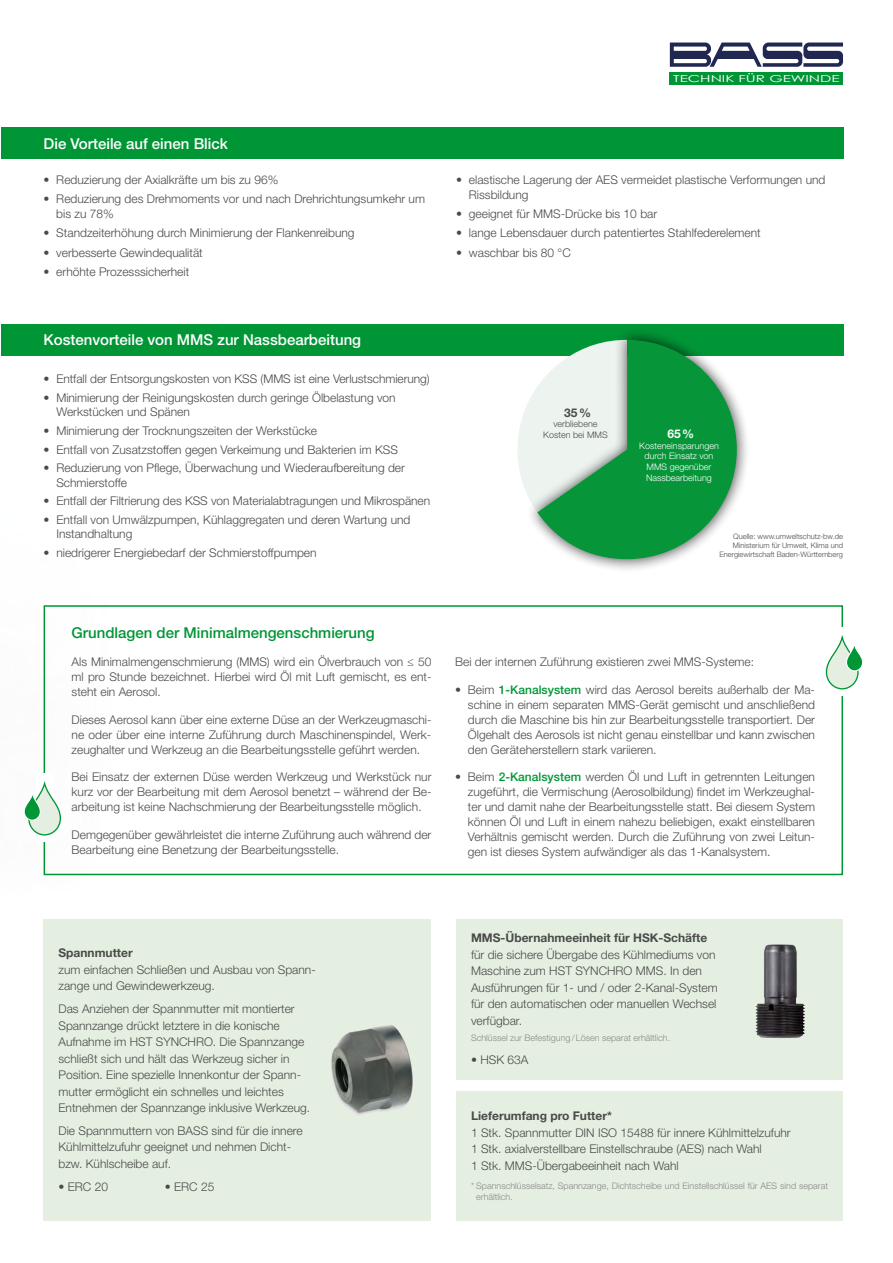
<style>
.page{position:relative;width:893px;height:1263px;background:#fff}
.page>*{position:absolute;margin:0;border:0;box-sizing:border-box;transform-origin:0 0}
.t1{font:500 15px "Helvetica Neue LT Std";color:#fff}
.t2{font:500 15px "Helvetica Neue LT Std";color:#009636}
.t3{font:300 12px/15px "Helvetica Neue LT Std";color:#4a4a49}
.t4{font:700 12px "Helvetica Neue LT Std";color:#4a4a49}
.t5{font:700 12px "Helvetica Neue LT Std";color:#fff}
.t6{font:9.6px "Century Gothic";color:#fff;scale:1.58 1}
.t7{font:300 9px/10.8px "Helvetica Neue LT Std";color:#898888}
.t8{font:300 9px/10.8px "Helvetica Neue LT Std";color:#fff;text-align:center}
.t9{font:300 9px/10.8px "Helvetica Neue LT Std";color:#4a4a49;text-align:center}
.t10{font:300 7.5px/9px "Helvetica Neue LT Std";color:#4a4a49;text-align:right}
.s1{font-weight:500;color:#009636}
</style>
<div class="page">
<div style="left:670px;top:72px;width:173px;height:13px;background:#009636"></div>
<svg style="left:670px;top:43px;width:173px;height:24px"></svg>
<div style="left:456px;top:1091px;width:387px;height:129px;background:#e4efe1"></div>
<div style="left:456px;top:919px;width:387px;height:160px;background:#e4efe1"></div>
<div style="left:44px;top:919px;width:387px;height:301px;background:#e4efe1"></div>
<div style="left:1px;top:127px;width:842px;height:32px;background:#009636"></div>
<div style="left:1px;top:324px;width:842px;height:32px;background:#009636"></div>
<img style="left:755px;top:944px;width:50px;height:94px">
<img style="left:331px;top:1025px;width:82px;height:90px">
<div style="left:44px;top:605px;width:799px;height:270px;border:2px solid #009636"></div>
<div style="left:525px;top:326px;width:225px;height:247px;background:#000;opacity:.75"></div>
<svg style="left:517px;top:340px;width:220px;height:219px"></svg>
<div style="left:833px;top:627px;width:17px;height:69px;background:#fff"></div>
<div style="left:36px;top:773px;width:18px;height:69px;background:#fff"></div>
<svg style="left:825px;top:635px;width:38px;height:55px"></svg>
<svg style="left:24px;top:781px;width:37px;height:55px"></svg>
<p class="t1" style="left:44px;top:134px;width:186px">Die Vorteile auf einen Blick</p>
<p class="t3" style="left:44px;top:172px;width:236px">• Reduzierung der Axialkräfte um bis zu 96%</p>
<p class="t3" style="left:56px;top:191px;width:370px;text-indent:-13px">• Reduzierung des Drehmoments vor und nach Drehrichtungsumkehr um bis zu 78%</p>
<p class="t3" style="left:44px;top:225px;width:313px">• Standzeiterhöhung durch Minimierung der Flankenreibung</p>
<p class="t3" style="left:44px;top:245px;width:161px">• verbesserte Gewindequalität</p>
<p class="t3" style="left:44px;top:264px;width:147px">• erhöhte Prozesssicherheit</p>
<p class="t1" style="left:44px;top:331px;width:319px">Kostenvorteile von MMS zur Nassbearbeitung</p>
<p class="t3" style="left:44px;top:371px;width:388px">• Entfall der Entsorgungskosten von KSS (MMS ist eine Verlustschmierung)</p>
<p class="t3" style="left:56px;top:390px;width:341px;line-height:14.4px;text-indent:-13px">• Minimierung der Reinigungskosten durch geringe Ölbelastung von<br>Werkstücken und Spänen</p>
<p class="t3" style="left:44px;top:423px;width:275px">• Minimierung der Trocknungszeiten der Werkstücke</p>
<p class="t3" style="left:44px;top:442px;width:356px">• Entfall von Zusatzstoffen gegen Verkeimung und Bakterien im KSS</p>
<p class="t3" style="left:56px;top:460px;width:350px;line-height:14.4px;text-indent:-13px">• Reduzierung von Pflege, Überwachung und Wiederaufbereitung der<br>Schmierstoffe</p>
<p class="t3" style="left:44px;top:493px;width:388px">• Entfall der Filtrierung des KSS von Materialabtragungen und Mikrospänen</p>
<p class="t3" style="left:56px;top:512px;width:356px;line-height:14.4px;text-indent:-13px">• Entfall von Umwälzpumpen, Kühlaggregaten und deren Wartung und<br>Instandhaltung</p>
<p class="t3" style="left:44px;top:545px;width:275px">• niedrigerer Energiebedarf der Schmierstoffpumpen</p>
<p class="t6" style="left:673px;top:72px;width:107px">TECHNIK FÜR GEWINDE</p>
<p class="t3" style="left:469px;top:172px;width:358px;text-indent:-13px">• elastische Lagerung der AES vermeidet plastische Verformungen und<br>Rissbildung</p>
<p class="t3" style="left:456px;top:206px;width:203px">• geeignet für MMS-Drücke bis 10 bar</p>
<p class="t3" style="left:456px;top:225px;width:306px">• lange Lebensdauer durch patentiertes Stahlfederelement</p>
<p class="t3" style="left:456px;top:245px;width:116px">• waschbar bis 80 °C</p>
<p class="t4" style="left:564px;top:405px;width:28px">35%</p>
<p class="t9" style="left:543px;top:418px;width:66px">verbliebene<br>Kosten bei MMS</p>
<p class="t5" style="left:667px;top:426px;width:28px">65%</p>
<p class="t8" style="left:639px;top:440px;width:81px">Kosteneinsparungen durch Einsatz von<br>MMS gegenüber<br>Nassbearbeitung</p>
<p class="t10" style="left:719px;top:532px;width:125px">Quelle: www.umweltschutz-bw.de<br>Ministerium für Umwelt, Klima und<br>Energiewirtschaft Baden-Württemberg</p>
<p class="t2" style="left:72px;top:624px;width:305px">Grundlagen der Minimalmengenschmierung</p>
<p class="t3" style="left:72px;top:654px;width:361px;text-align:justify">Als Minimalmengenschmierung (MMS) wird ein Ölverbrauch von ≤ 50 ml pro Stunde bezeichnet. Hierbei wird Öl mit Luft gemischt, es ent&shy;steht ein Aerosol.</p>
<p class="t3" style="left:72px;top:711px;width:361px;text-align:justify">Dieses Aerosol kann über eine externe Düse an der Werkzeugmaschi&shy;ne oder über eine interne Zuführung durch Maschinenspindel, Werk&shy;zeughalter und Werkzeug an die Bearbeitungsstelle geführt werden.</p>
<p class="t3" style="left:72px;top:769px;width:361px;text-align:justify">Bei Einsatz der externen Düse werden Werkzeug und Werkstück nur kurz vor der Bearbeitung mit dem Aerosol benetzt – während der Be&shy;arbeitung ist keine Nachschmierung der Bearbeitungsstelle möglich.</p>
<p class="t3" style="left:72px;top:827px;width:361px">Demgegenüber gewährleistet die interne Zuführung auch während der<br>Bearbeitung eine Benetzung der Bearbeitungsstelle.</p>
<p class="t3" style="left:455px;top:654px;width:300px">Bei der internen Zuführung existieren zwei MMS-Systeme:</p>
<p class="t3" style="left:468px;top:681px;width:349px;text-align:justify;text-indent:-13px">• Beim <span class="s1">1-Kanalsystem</span> wird das Aerosol bereits außerhalb der Ma&shy;schine in einem separaten MMS-Gerät gemischt und anschließend durch die Maschine bis hin zur Bearbeitungsstelle transportiert. Der Ölgehalt des Aerosols ist nicht genau einstellbar und kann zwischen den Geräteherstellern stark variieren.</p>
<p class="t3" style="left:468px;top:769px;width:349px;text-align:justify;text-indent:-13px">• Beim <span class="s1">2-Kanalsystem</span> werden Öl und Luft in getrennten Leitungen zugeführt, die Vermischung (Aerosolbildung) findet im Werkzeughal&shy;ter und damit nahe der Bearbeitungsstelle statt. Bei diesem System können Öl und Luft in einem nahezu beliebigen, exakt einstellbaren Verhältnis gemischt werden. Durch die Zuführung von zwei Leitun&shy;gen ist dieses System aufwändiger als das 1-Kanalsystem.</p>
<p class="t4" style="left:58px;top:945px;width:76px">Spannmutter</p>
<p class="t3" style="left:58px;top:961px;width:259px;line-height:16.5px">zum einfachen Schließen und Ausbau von Spann&shy;zange und Gewindewerkzeug.</p>
<p class="t3" style="left:58px;top:1000px;width:253px;line-height:16.5px">Das Anziehen der Spannmutter mit montierter Spannzange drückt letztere in die konische Aufnahme im HST SYNCHRO. Die Spannzange schließt sich und hält das Werkzeug sicher in Position. Eine spezielle Innenkontur der Spann&shy;mutter ermöglicht ein schnelles und leichtes Entnehmen der Spannzange inklusive Werkzeug.</p>
<p class="t3" style="left:58px;top:1122px;width:246px;line-height:16.5px">Die Spannmuttern von BASS sind für die innere<br>Kühlmittelzufuhr geeignet und nehmen Dicht&shy;bzw. Kühlscheibe auf.</p>
<p class="t3" style="left:58px;top:1179px;width:51px">• ERC 20</p>
<p class="t3" style="left:165px;top:1179px;width:51px">• ERC 25</p>
<p class="t4" style="left:471px;top:931px;width:238px">MMS-Übernahmeeinheit für HSK-Schäfte</p>
<p class="t3" style="left:471px;top:946px;width:248px;line-height:16.5px">für die sichere Übergabe des Kühlmediums von Maschine zum HST SYNCHRO MMS. In den Ausführungen für 1- und / oder 2-Kanal-System für den automatischen oder manuellen Wechsel verfügbar.</p>
<p class="t7" style="left:471px;top:1033px;width:201px">Schlüssel zur Befestigung/Lösen separat erhältlich.</p>
<p class="t3" style="left:471px;top:1052px;width:59px">• HSK 63A</p>
<p class="t4" style="left:471px;top:1108px;width:142px">Lieferumfang pro Futter*</p>
<p class="t3" style="left:471px;top:1124px;width:321px;line-height:16.5px">1 Stk. Spannmutter DIN ISO 15488 für innere Kühlmittelzufuhr<br>1 Stk. axialverstellbare Einstellschraube (AES) nach Wahl<br>1 Stk. MMS-Übergabeeinheit nach Wahl</p>
<p class="t7" style="left:476px;top:1180px;width:353px;text-indent:-5px">* Spannschlüsselsatz, Spannzange, Dichtscheibe und Einstellschlüssel für AES sind separat erhältlich.</p>
</div>
